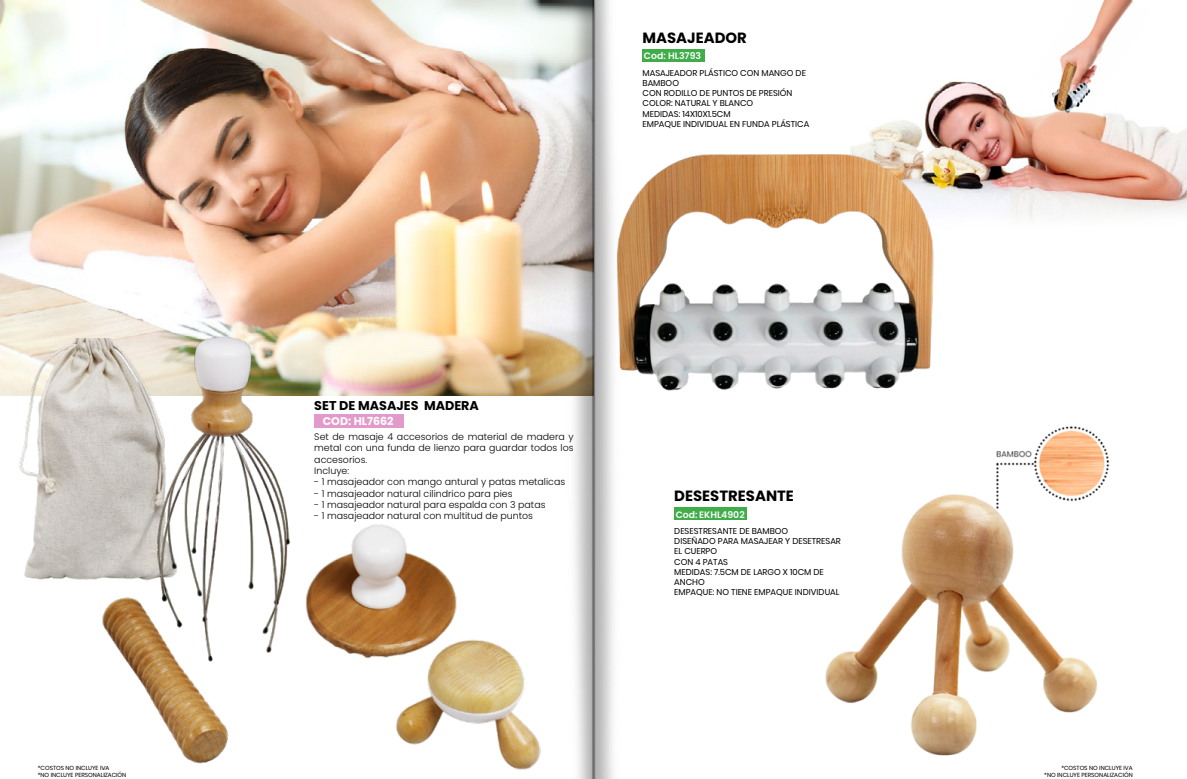
<style>
.page{position:relative;width:1187px;height:779px;background:#fff}
.page>*{position:absolute;margin:0;border:0;box-sizing:border-box;transform-origin:0 0}
.t1{font:700 14.8px "Poppins";color:#000}
.t2{font:700 12.7px "Poppins";color:#000}
.t3{font:700 11.1px "Poppins";color:#fff}
.t4{font:300 9.4px/11.3px "Poppins";color:#000}
.t5{font:600 9.3px "Poppins";color:#fafdff}
.t6{font:8.5px/10.2px "Poppins";color:#000}
.t7{font:5.9px/7px "Poppins";color:#000}
</style>
<div class="page">
<img style="left:0;top:0;width:106px;height:396px">
<img style="left:9px;top:339px;width:79px;height:241px">
<img style="left:88px;top:327px;width:18px;height:303px">
<img style="left:1080px;top:0;width:106px;height:215px">
<img style="left:1080px;top:427px;width:30px;height:283px">
<img style="left:106px;top:0;width:974px;height:779px">
<p class="t7" style="left:38px;top:764px;width:90px">*COSTOS NO INCLUYE IVA<br>*NO INCLUYE PERSONALIZACIÓN</p>
<h1 class="t1" style="left:642px;top:29px;width:106px">MASAJEADOR</h1>
<p class="t5" style="left:643px;top:51px;width:59px">Cod: HL3793</p>
<p class="t6" style="left:642px;top:68px;width:168px">MASAJEADOR PLÁSTICO CON MANGO DE<br>BAMBOO<br>CON RODILLO DE PUNTOS DE PRESIÓN<br>COLOR: NATURAL Y BLANCO<br>MEDIDAS: 14X10X1.5CM<br>EMPAQUE INDIVIDUAL EN FUNDA PLÁSTICA</p>
<h2 class="t2" style="left:314px;top:398px;width:166px">SET DE MASAJES MADERA</h2>
<h3 class="t3" style="left:323px;top:415px;width:72px">COD: HL7662</h3>
<p class="t4" style="left:314px;top:431px;width:261px">Set de masaje 4 accesorios de material de madera y metal con una funda de lienzo para guardar todos los accesorios.<br>Incluye:</p>
<p class="t4" style="left:314px;top:476px;width:252px">- 1 masajeador con mango antural y patas metalicas</p>
<p class="t4" style="left:314px;top:488px;width:200px">- 1 masajeador natural cilindrico para pies</p>
<p class="t4" style="left:314px;top:499px;width:233px">- 1 masajeador natural para espalda con 3 patas</p>
<p class="t4" style="left:314px;top:510px;width:220px">- 1 masajeador natural con multitud de puntos</p>
<h1 class="t1" style="left:674px;top:487px;width:121px">DESESTRESANTE</h1>
<p class="t5" style="left:675px;top:509px;width:70px">Cod: EKHL4902</p>
<p class="t6" style="left:674px;top:526px;width:168px">DESESTRESANTE DE BAMBOO<br>DISEÑADO PARA MASAJEAR Y DESETRESAR<br>EL CUERPO<br>CON 4 PATAS<br>MEDIDAS: 7.5CM DE LARGO X 10CM DE<br>ANCHO<br>EMPAQUE: NO TIENE EMPAQUE INDIVIDUAL</p>
<p class="t7" style="left:1043px;top:764px;width:90px;text-align:right">*COSTOS NO INCLUYE IVA<br>*NO INCLUYE PERSONALIZACIÓN</p>
</div>
